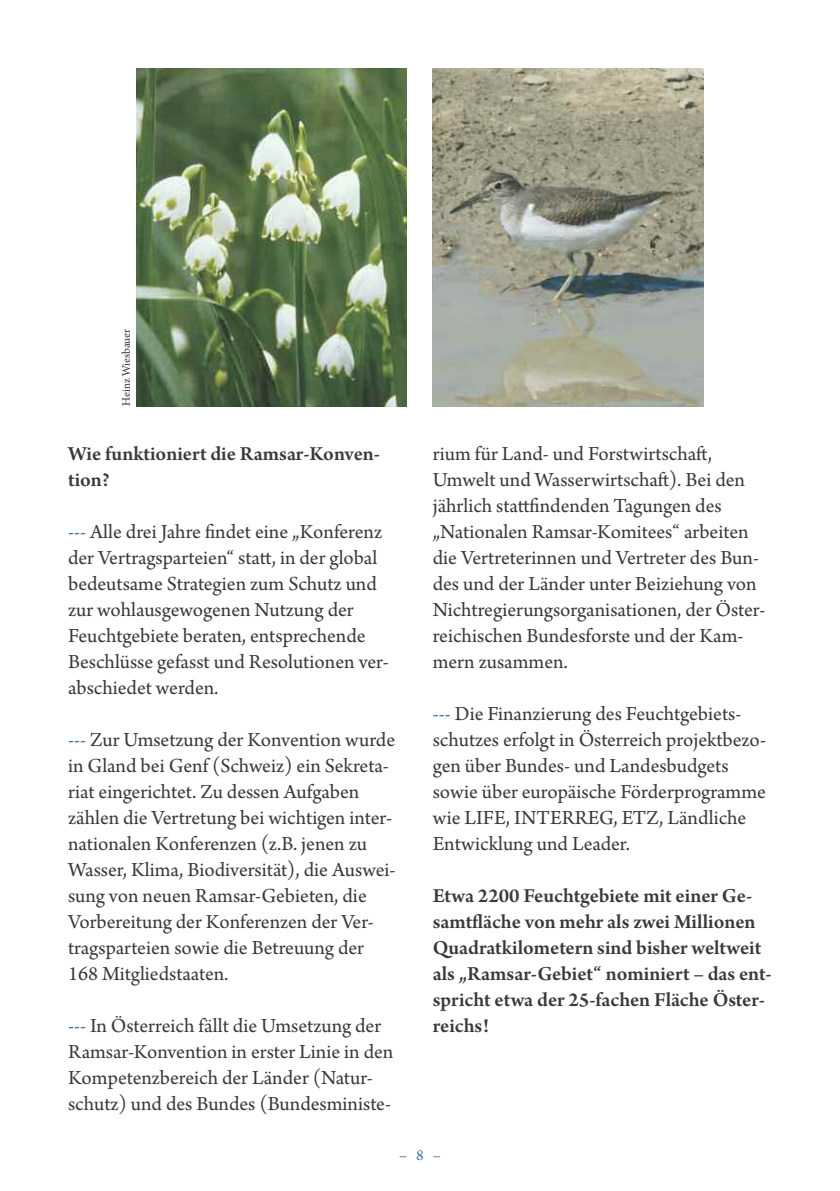
<style>
.page{position:relative;width:840px;height:1191px;background:#fff}
.page>*{position:absolute;margin:0;border:0;box-sizing:border-box;transform-origin:0 0}
.t1{font:21px/26px "Arno Pro";color:#39383a}
.t2{font:600 21px/26px "Arno Pro";color:#39383a}
.t3{font:16px "Arno Pro";color:#2d71aa}
.t4{font:12px "Arno Pro";color:#39383a}
.s1{color:#2d71aa}
</style>
<div class="page">
<img style="left:136px;top:68px;width:270px;height:338px">
<img style="left:432px;top:68px;width:271px;height:338px">
<p class="t4" style="left:122px;top:406px;width:79px;rotate:-90deg">heinz Wiesbauer</p>
<p class="t2" style="left:68px;top:443px;width:313px">wie funktioniert die Ramsar-Konven&shy;tion?</p>
<p class="t1" style="left:68px;top:521px;width:322px"><span class="s1">---</span> alle drei Jahre findet eine „Konferenz der Vertragsparteien“ statt, in der global bedeutsame strategien zum schutz und zur wohlausgewogenen nutzung der Feuchtgebiete beraten, entsprechende beschlüsse gefasst und resolutionen ver&shy;abschiedet werden.</p>
<p class="t1" style="left:68px;top:729px;width:329px"><span class="s1">---</span> Zur Umsetzung der Konvention wurde in Gland bei Genf (schweiz) ein sekreta&shy;riat eingerichtet. Zu dessen aufgaben zählen die Vertretung bei wichtigen inter&shy;nationalen Konferenzen (z.b. jenen zu Wasser, Klima, biodiversität), die auswei&shy;sung von neuen ramsar-Gebieten, die Vorbereitung der Konferenzen der Ver&shy;tragsparteien sowie die betreuung der 168 mitgliedstaaten.</p>
<p class="t1" style="left:68px;top:1015px;width:327px"><span class="s1">---</span> in Österreich fällt die Umsetzung der ramsar-Konvention in erster Linie in den Kompetenzbereich der Länder (natur&shy;schutz) und des bundes (bundesministe-</p>
<p class="t1" style="left:432px;top:443px;width:334px">rium für Land- und Forstwirtschaft, Umwelt und Wasserwirtschaft). bei den jährlich stattfindenden tagungen des „nationalen ramsar-Komitees“ arbeiten die Vertreterinnen und Vertreter des bun&shy;des und der Länder unter beiziehung von nichtregierungsorganisationen, der Öster&shy;reichischen bundesforste und der Kam&shy;mern zusammen.</p>
<p class="t1" style="left:432px;top:703px;width:334px"><span class="s1">---</span> Die Finanzierung des Feuchtgebiets&shy;schutzes erfolgt in Österreich projektbezo&shy;gen über bundes- und Landesbudgets sowie über europäische Förderprogramme wie LiFe, interreG, etZ, Ländliche entwicklung und Leader.</p>
<p class="t2" style="left:432px;top:885px;width:340px">Etwa 2200 feuchtgebiete mit einer Ge&shy;samtfläche von mehr als zwei Millionen Quadratkilometern sind bisher weltweit als „Ramsar-Gebiet“ nominiert – das ent&shy;spricht etwa der 25-fachen fläche Öster&shy;reichs!</p>
<p class="t3" style="left:399px;top:1149px;width:43px">–8–</p>
</div>
